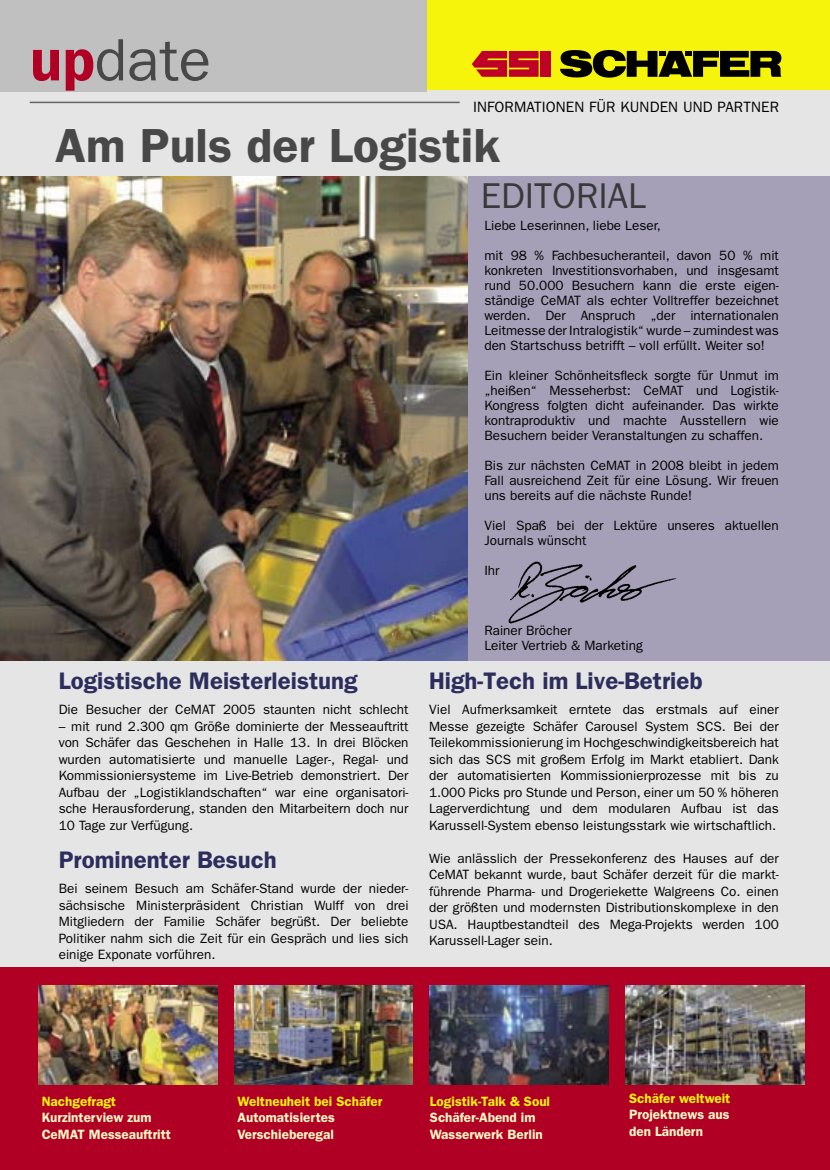
<style>
.page{position:relative;width:830px;height:1170px;background:#fff}
.page>*{position:absolute;margin:0;border:0;box-sizing:border-box;transform-origin:0 0}
.t1{font:60px "Franklin Gothic";color:#484848}
.t2{font:600 48px "Franklin Gothic";color:#484848}
.t3{font:36px "Franklin Gothic";color:#393939}
.t4{font:600 24px "Franklin Gothic";color:#2d2d5d}
.t5{font:15px "Franklin Gothic";letter-spacing:.01em;color:#000}
.t6{font:13.5px/16.5px "Franklin Gothic";color:#000;text-align:justify}
.t7{font:600 13.5px/16.5px "Franklin Gothic";color:#fefbc7}
.t8{font:600 13.5px "Franklin Gothic";color:#f7f40b}
.s1{font-weight:600;color:#b00024}
</style>
<div class="page">
<svg style="left:427px;top:0;width:402px;height:90px;background:#d9cd0b"></svg>
<div style="left:0;top:90px;width:829px;height:932px;background:#e5e5e5"></div>
<div style="left:0;top:967px;width:829px;height:202px;background:#b00024"></div>
<img style="left:234px;top:985px;width:178px;height:99px">
<div style="left:0;top:0;width:427px;height:91px;background:#c0c0c0"></div>
<hr style="left:30px;top:102px;width:429px;height:1px;background:#636363">
<img style="left:38px;top:985px;width:179px;height:99px">
<img style="left:429px;top:985px;width:179px;height:99px">
<img style="left:625px;top:985px;width:179px;height:99px">
<img style="left:0;top:176px;width:468px;height:484px">
<div style="left:468px;top:176px;width:361px;height:484px;background:#a5a0b7"></div>
<img style="left:508px;top:561px;width:168px;height:63px">
<h1 class="t1" style="left:30px;top:26px;width:183px"><span class="s1">up</span>date</h1>
<p class="t5" style="left:473px;top:98px;width:307px">INFORMATIONEN FÜR KUNDEN UND PARTNER</p>
<h2 class="t2" style="left:55px;top:117px;width:446px">Am Puls der Logistik</h2>
<h3 class="t3" style="left:480px;top:175px;width:166px">EDITORIAL</h3>
<p class="t6" style="left:484px;top:217px;width:178px">Liebe Leserinnen, liebe Leser,</p>
<p class="t6" style="left:484px;top:247px;width:296px;line-height:15px">mit 98 % Fachbesucheranteil, davon 50 % mit konkreten Investitionsvorhaben, und insgesamt rund 50.000 Besuchern kann die erste eigen&shy;ständige CeMAT als echter Volltreffer bezeichnet werden. Der Anspruch „der internationalen Leitmesse der Intralogistik“ wurde – zumindest was den Startschuss betrifft – voll erfüllt. Weiter so!</p>
<p class="t6" style="left:484px;top:367px;width:296px;line-height:15px">Ein kleiner Schönheitsfleck sorgte für Unmut im „heißen“ Messeherbst: CeMAT und Logistik-Kongress folgten dicht aufeinander. Das wirkte kontraproduktiv und machte Ausstellern wie Besuchern beider Veranstaltungen zu schaffen.</p>
<p class="t6" style="left:484px;top:457px;width:296px;line-height:15px">Bis zur nächsten CeMAT in 2008 bleibt in jedem Fall ausreichend Zeit für eine Lösung. Wir freuen uns bereits auf die nächste Runde!</p>
<p class="t6" style="left:484px;top:517px;width:296px;line-height:15px">Viel Spaß bei der Lektüre unseres aktuellen<br>Journals wünscht</p>
<p class="t6" style="left:484px;top:562px;width:17px">Ihr</p>
<h3 class="t4" style="left:59px;top:666px;width:300px">Logistische Meisterleistung</h3>
<p class="t6" style="left:59px;top:701px;width:351px">Die Besucher der CeMAT 2005 staunten nicht schlecht</p>
<p class="t6" style="left:59px;top:718px;width:351px">– mit rund 2.300 qm Größe dominierte der Messeauftritt von Schäfer das Geschehen in Halle 13. In drei Blöcken wurden automatisierte und manuelle Lager-, Regal- und Kommissioniersysteme im Live-Betrieb demonstriert. Der Aufbau der „Logistiklandschaften“ war eine organisatori&shy;sche Herausforderung, standen den Mitarbeitern doch nur 10 Tage zur Verfügung.</p>
<h3 class="t4" style="left:59px;top:845px;width:219px">Prominenter Besuch</h3>
<p class="t6" style="left:59px;top:880px;width:351px">Bei seinem Besuch am Schäfer-Stand wurde der nieder&shy;sächsische Ministerpräsident Christian Wulff von drei Mitgliedern der Familie Schäfer begrüßt. Der beliebte Politiker nahm sich die Zeit für ein Gespräch und lies sich einige Exponate vorführen.</p>
<p class="t6" style="left:484px;top:622px;width:160px;line-height:15px">Rainer Bröcher<br>Leiter Vertrieb &amp; Marketing</p>
<h3 class="t4" style="left:429px;top:666px;width:275px">High-Tech im Live-Betrieb</h3>
<p class="t6" style="left:429px;top:701px;width:351px">Viel Aufmerksamkeit erntete das erstmals auf einer Messe gezeigte Schäfer Carousel System SCS. Bei der Teilekommissionierung im Hochgeschwindigkeitsbereich hat sich das SCS mit großem Erfolg im Markt etabliert. Dank der automatisierten Kommissionierprozesse mit bis zu 1.000 Picks pro Stunde und Person, einer um 50 % höheren Lagerverdichtung und dem modularen Aufbau ist das Karussell-System ebenso leistungsstark wie wirtschaftlich.</p>
<p class="t6" style="left:429px;top:850px;width:351px">Wie anlässlich der Pressekonferenz des Hauses auf der CeMAT bekannt wurde, baut Schäfer derzeit für die markt&shy;führende Pharma- und Drogeriekette Walgreens Co. einen der größten und modernsten Distributionskomplexe in den USA. Hauptbestandteil des Mega-Projekts werden 100<br>Karussell-Lager sein.</p>
<p class="t8" style="left:42px;top:1092px;width:76px">Nachgefragt</p>
<p class="t7" style="left:42px;top:1109px;width:131px">Kurzinterview zum<br>CeMAT Messeauftritt</p>
<p class="t8" style="left:237px;top:1092px;width:146px">Weltneuheit bei Schäfer</p>
<p class="t7" style="left:237px;top:1109px;width:99px">Automatisiertes<br>Verschieberegal</p>
<p class="t8" style="left:429px;top:1092px;width:122px">Logistik-Talk &amp; Soul</p>
<p class="t7" style="left:429px;top:1109px;width:114px">Schäfer-Abend im<br>Wasserwerk Berlin</p>
<p class="t8" style="left:628px;top:1090px;width:103px">Schäfer weltweit</p>
<p class="t7" style="left:628px;top:1106px;width:102px">Projektnews aus den Ländern</p>
</div>
